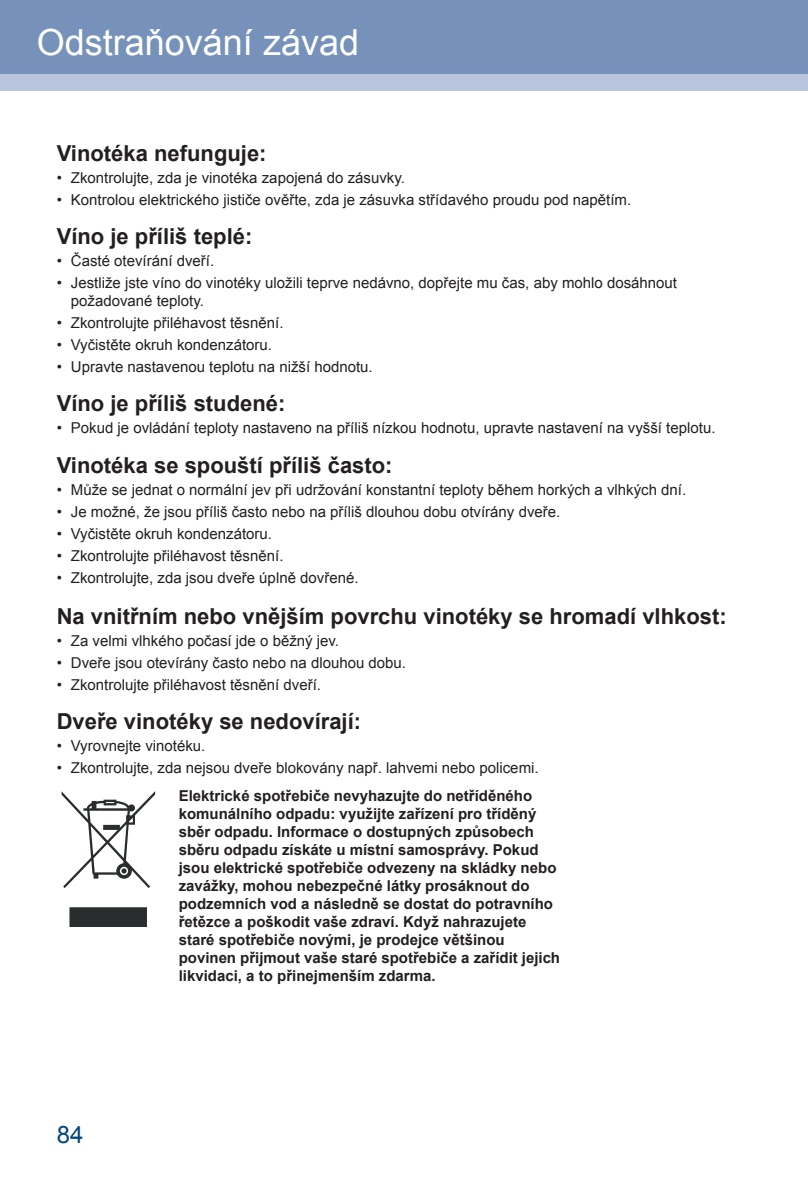
<style>
.page{position:relative;width:808px;height:1191px;background:#fff}
.page>*{position:absolute;margin:0;border:0;box-sizing:border-box;transform-origin:0 0}
.t1{font:36px "Arial";color:#fff}
.t2{font:700 36px "Arial";color:#fff}
.t3{font:24px "Arial";color:#00467e}
.t4{font:700 22px "Arial";color:#231f20}
.t5{font:15px/18px "Arial";color:#231f20}
.t6{font:700 15px/18px "Arial";color:#231f20}
</style>
<div class="page">
<div style="left:0;top:0;width:808px;height:74px;background:#7692ba"></div>
<div style="left:0;top:74px;width:808px;height:17px;background:#b9c5dc"></div>
<svg style="left:62px;top:791px;width:93px;height:136px"></svg>
<h1 class="t1" style="left:37px;top:18px;width:324px">Odstraňování závad</h1>
<h1 class="t2" style="left:37px;top:17px;width:152px">Nadpis 1</h1>
<h3 class="t4" style="left:57px;top:137px;width:211px">Vinotéka nefunguje:</h3>
<p class="t5" style="left:57px;top:168px;width:350px">• Zkontrolujte, zda je vinotéka zapojená do zásuvky.</p>
<p class="t5" style="left:57px;top:190px;width:576px">• Kontrolou elektrického jističe ověřte, zda je zásuvka střídavého proudu pod napětím.</p>
<h3 class="t4" style="left:57px;top:221px;width:197px">Víno je příliš teplé:</h3>
<p class="t5" style="left:57px;top:252px;width:159px">• Časté otevírání dveří.</p>
<p class="t5" style="left:71px;top:274px;width:608px;text-indent:-14px">• Jestliže jste víno do vinotéky uložili teprve nedávno, dopřejte mu čas, aby mohlo dosáhnout požadované teploty.</p>
<p class="t5" style="left:57px;top:314px;width:228px">• Zkontrolujte přiléhavost těsnění.</p>
<p class="t5" style="left:57px;top:336px;width:217px">• Vyčistěte okruh kondenzátoru.</p>
<p class="t5" style="left:57px;top:358px;width:318px">• Upravte nastavenou teplotu na nižší hodnotu.</p>
<h3 class="t4" style="left:57px;top:388px;width:230px">Víno je příliš studené:</h3>
<p class="t5" style="left:57px;top:419px;width:660px">• Pokud je ovládání teploty nastaveno na příliš nízkou hodnotu, upravte nastavení na vyšší teplotu.</p>
<h3 class="t4" style="left:57px;top:449px;width:337px">Vinotéka se spouští příliš často:</h3>
<p class="t5" style="left:57px;top:480px;width:631px">• Může se jednat o normální jev při udržování konstantní teploty během horkých a vlhkých dní.</p>
<p class="t5" style="left:57px;top:502px;width:505px">• Je možné, že jsou příliš často nebo na příliš dlouhou dobu otvírány dveře.</p>
<p class="t5" style="left:57px;top:524px;width:217px">• Vyčistěte okruh kondenzátoru.</p>
<p class="t5" style="left:57px;top:546px;width:228px">• Zkontrolujte přiléhavost těsnění.</p>
<p class="t5" style="left:57px;top:568px;width:303px">• Zkontrolujte, zda jsou dveře úplně dovřené.</p>
<h3 class="t4" style="left:57px;top:600px;width:671px">Na vnitřním nebo vnějším povrchu vinotéky se hromadí vlhkost:</h3>
<p class="t5" style="left:57px;top:631px;width:284px">• Za velmi vlhkého počasí jde o běžný jev.</p>
<p class="t5" style="left:57px;top:653px;width:351px">• Dveře jsou otevírány často nebo na dlouhou dobu.</p>
<p class="t5" style="left:57px;top:675px;width:266px">• Zkontrolujte přiléhavost těsnění dveří.</p>
<h3 class="t4" style="left:57px;top:706px;width:306px">Dveře vinotéky se nedovírají:</h3>
<p class="t5" style="left:57px;top:737px;width:150px">• Vyrovnejte vinotéku.</p>
<p class="t5" style="left:57px;top:759px;width:483px">• Zkontrolujte, zda nejsou dveře blokovány např. lahvemi nebo policemi.</p>
<p class="t6" style="left:179px;top:786px;width:383px">Elektrické spotřebiče nevyhazujte do netříděného komunálního odpadu: využijte zařízení pro tříděný sběr odpadu. Informace o dostupných způsobech sběru odpadu získáte u místní samosprávy. Pokud jsou elektrické spotřebiče odvezeny na skládky nebo zavážky, mohou nebezpečné látky prosáknout do podzemních vod a následně se dostat do potravního řetězce a poškodit vaše zdraví. Když nahrazujete staré spotřebiče novými, je prodejce většinou povinen přijmout vaše staré spotřebiče a zařídit jejich likvidaci, a to přinejmenším zdarma.</p>
<h2 class="t3" style="left:57px;top:1118px;width:28px">84</h2>
</div>
